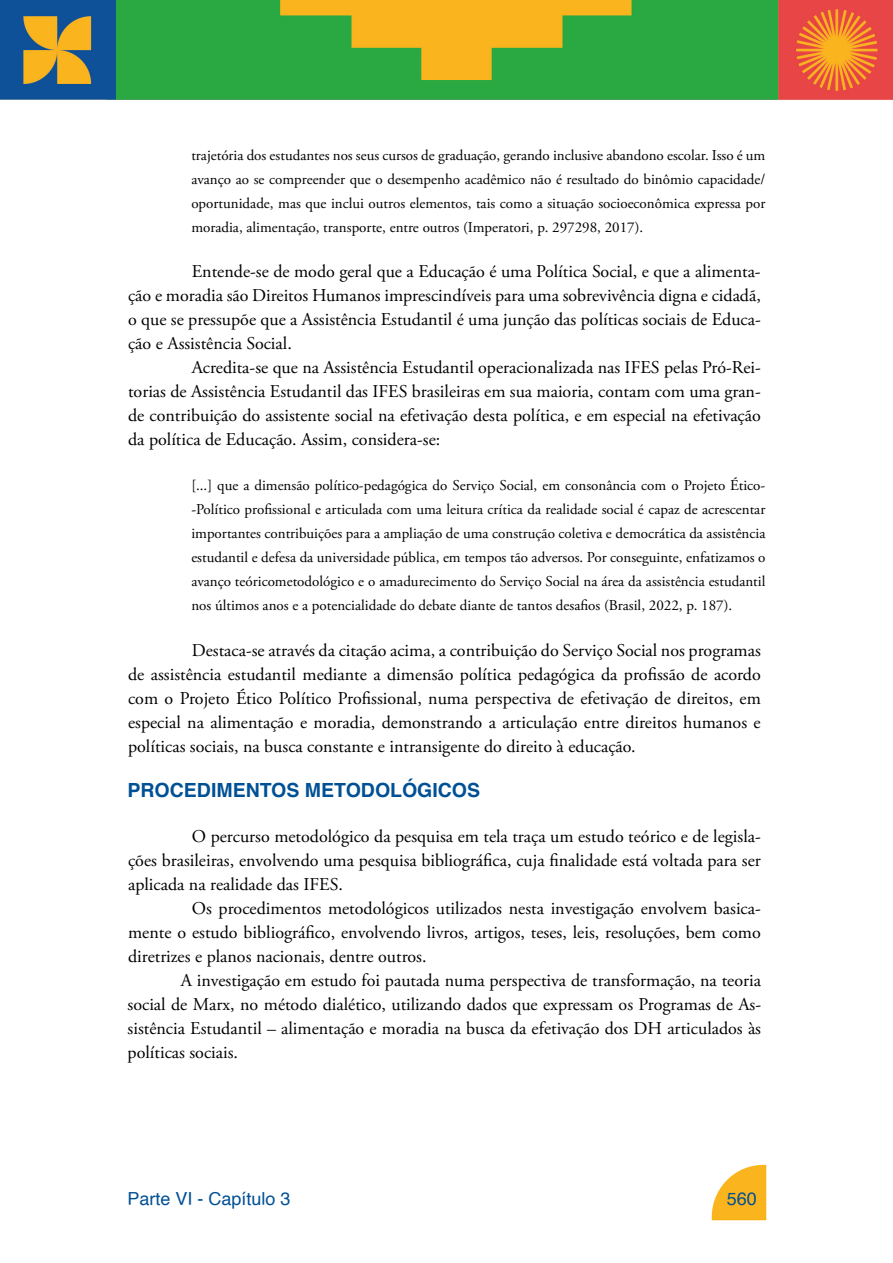
<style>
.page{position:relative;width:893px;height:1263px;background:#fff}
.page>*{position:absolute;margin:0;border:0;box-sizing:border-box;transform-origin:0 0}
.t1{font:700 19.5px "Helvetica";color:#005095}
.t2{font:18px/24px "Adobe Garamond Pro";color:#000;text-align:justify}
.t3{font:18px "Helvetica";color:#005095}
.t4{font:15px/24px "Adobe Garamond Pro";color:#000;text-align:justify}
</style>
<div class="page">
<img style="left:711px;top:1164px;width:56px;height:57px">
<img style="left:0;top:0;width:893px;height:100px">
<p class="t4" style="left:191px;top:143px;width:576px">trajetória dos estudantes nos seus cursos de graduação, gerando inclusive abandono escolar. Isso é um avanço ao se compreender que o desempenho acadêmico não é resultado do binômio capacidade/ oportunidade, mas que inclui outros elementos, tais como a situação socioeconômica expressa por moradia, alimentação, transporte, entre outros (Imperatori, p. 297298, 2017).</p>
<p class="t2" style="left:128px;top:260px;width:634px;text-indent:64px">Entende-se de modo geral que a Educação é uma Política Social, e que a alimenta&shy;ção e moradia são Direitos Humanos imprescindíveis para uma sobrevivência digna e cidadã, o que se pressupõe que a Assistência Estudantil é uma junção das políticas sociais de Educa&shy;ção e Assistência Social.</p>
<p class="t2" style="left:128px;top:356px;width:634px;text-indent:64px">Acredita-se que na Assistência Estudantil operacionalizada nas IFES pelas Pró-Rei&shy;torias de Assistência Estudantil das IFES brasileiras em sua maioria, contam com uma gran&shy;de contribuição do assistente social na efetivação desta política, e em especial na efetivação da política de Educação. Assim, considera-se:</p>
<p class="t4" style="left:191px;top:474px;width:576px">[...] que a dimensão político-pedagógica do Serviço Social, em consonância com o Projeto Ético--Político profissional e articulada com uma leitura crítica da realidade social é capaz de acrescentar importantes contribuições para a ampliação de uma construção coletiva e democrática da assistência estudantil e defesa da universidade pública, em tempos tão adversos. Por conseguinte, enfatizamos o avanço teóricometodológico e o amadurecimento do Serviço Social na área da assistência estudantil nos últimos anos e a potencialidade do debate diante de tantos desafios (Brasil, 2022, p. 187).</p>
<p class="t2" style="left:128px;top:638px;width:634px;text-indent:64px">Destaca-se através da citação acima, a contribuição do Serviço Social nos programas de assistência estudantil mediante a dimensão política pedagógica da profissão de acordo com o Projeto Ético Político Profissional, numa perspectiva de efetivação de direitos, em especial na alimentação e moradia, demonstrando a articulação entre direitos humanos e políticas sociais, na busca constante e intransigente do direito à educação.</p>
<p class="t1" style="left:128px;top:774px;width:354px">PROCEDIMENTOS METODOLÓGICOS</p>
<p class="t2" style="left:128px;top:825px;width:634px;text-indent:64px">O percurso metodológico da pesquisa em tela traça um estudo teórico e de legisla&shy;ções brasileiras, envolvendo uma pesquisa bibliográfica, cuja finalidade está voltada para ser aplicada na realidade das IFES.</p>
<p class="t2" style="left:128px;top:897px;width:634px;text-indent:64px">Os procedimentos metodológicos utilizados nesta investigação envolvem basica&shy;mente o estudo bibliográfico, envolvendo livros, artigos, teses, leis, resoluções, bem como diretrizes e planos nacionais, dentre outros.</p>
<p class="t2" style="left:128px;top:969px;width:635px;text-indent:53px">A investigação em estudo foi pautada numa perspectiva de transformação, na teoria social de Marx, no método dialético, utilizando dados que expressam os Programas de As&shy;sistência Estudantil – alimentação e moradia na busca da efetivação dos DH articulados às políticas sociais.</p>
<p class="t3" style="left:128px;top:1184px;width:165px">Parte VI - Capítulo 3</p>
<p class="t3" style="left:727px;top:1184px;width:32px">560</p>
</div>
